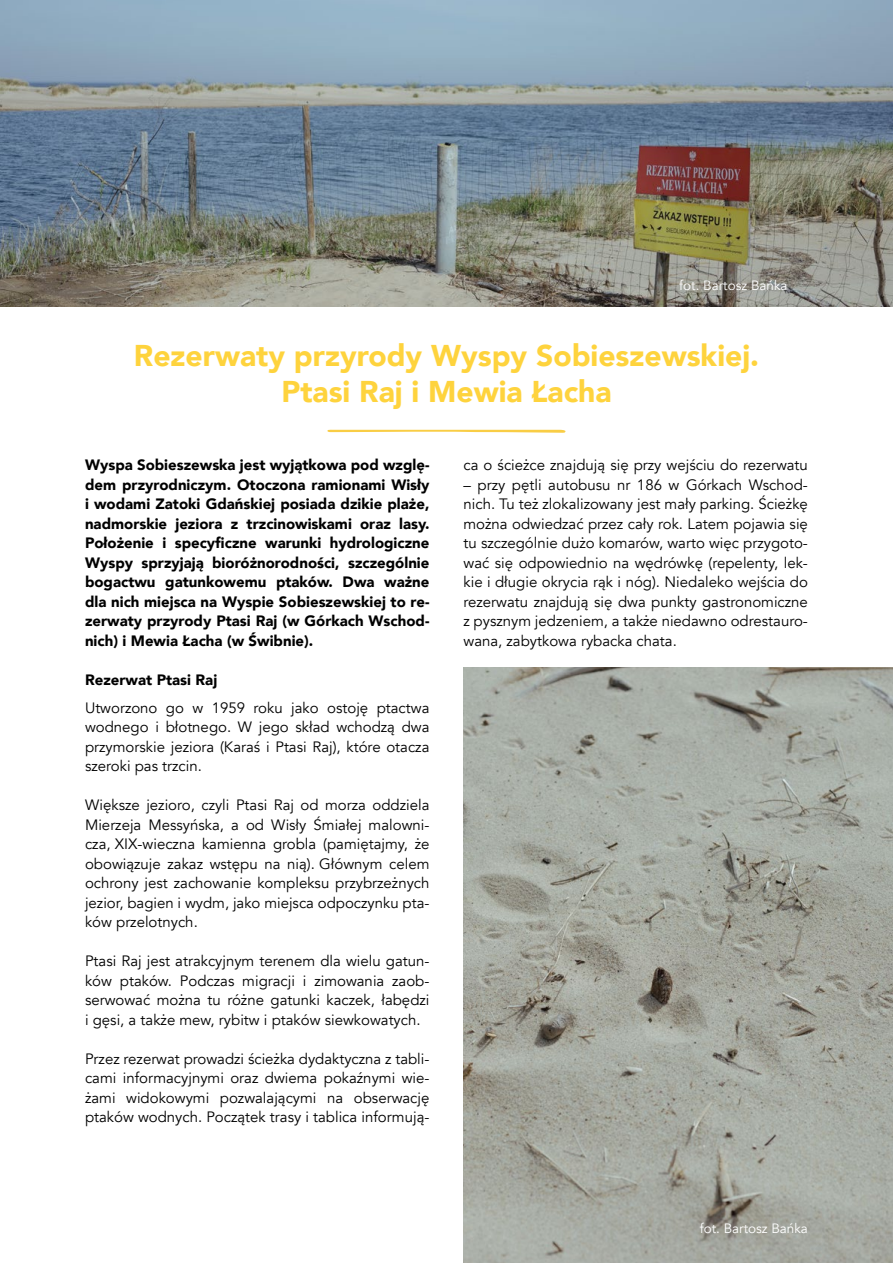
<style>
.page{position:relative;width:893px;height:1263px;background:#fff}
.page>*{position:absolute;margin:0;border:0;box-sizing:border-box;transform-origin:0 0}
.t1{font:900 30px/36px "Avenir";color:#fed33d;text-align:center}
.t2{font:15px/19.5px "Avenir";color:#000;text-align:justify}
.t3{font:900 15px/19.5px "Avenir";color:#000;text-align:justify}
.t4{font:13.5px "Avenir";color:#fff}
</style>
<div class="page">
<svg style="left:327px;top:429px;width:239px;height:4px"></svg>
<img style="left:0;top:0;width:893px;height:306px">
<img style="left:463px;top:668px;width:430px;height:595px">
<p class="t4" style="left:679px;top:278px;width:110px">fot. Bartosz Bańka</p>
<h1 class="t1" style="left:134px;top:337px;width:627px">Rezerwaty przyrody Wyspy Sobieszewskiej.<br>Ptasi Raj i Mewia Łacha</h1>
<p class="t3" style="left:85px;top:455px;width:346px">Wyspa Sobieszewska jest wyjątkowa pod wzglę&shy;dem przyrodniczym. Otoczona ramionami Wisły i wodami Zatoki Gdańskiej posiada dzikie plaże, nadmorskie jeziora z trzcinowiskami oraz lasy.<br>Położenie i specyficzne warunki hydrologiczne Wyspy sprzyjają bioróżnorodności, szczególnie bogactwu gatunkowemu ptaków. Dwa ważne dla nich miejsca na Wyspie Sobieszewskiej to re&shy;zerwaty przyrody Ptasi Raj (w Górkach Wschod&shy;nich) i Mewia Łacha (w Świbnie).</p>
<p class="t3" style="left:85px;top:669px;width:134px">Rezerwat Ptasi Raj</p>
<p class="t2" style="left:85px;top:698px;width:346px">Utworzono go w 1959 roku jako ostoję ptactwa wodnego i błotnego. W jego skład wchodzą dwa przymorskie jeziora (Karaś i Ptasi Raj), które otacza szeroki pas trzcin.</p>
<p class="t2" style="left:85px;top:795px;width:346px">Większe jezioro, czyli Ptasi Raj od morza oddziela Mierzeja Messyńska, a od Wisły Śmiałej malowni&shy;cza, XIX-wieczna kamienna grobla (pamiętajmy, że obowiązuje zakaz wstępu na nią). Głównym celem ochrony jest zachowanie kompleksu przybrzeżnych jezior, bagien i wydm, jako miejsca odpoczynku pta&shy;ków przelotnych.</p>
<p class="t2" style="left:85px;top:951px;width:346px">Ptasi Raj jest atrakcyjnym terenem dla wielu gatun&shy;ków ptaków. Podczas migracji i zimowania zaob&shy;serwować można tu różne gatunki kaczek, łabędzi i gęsi, a także mew, rybitw i ptaków siewkowatych.</p>
<p class="t2" style="left:85px;top:1049px;width:346px">Przez rezerwat prowadzi ścieżka dydaktyczna z tabli&shy;cami informacyjnymi oraz dwiema pokaźnymi wie&shy;żami widokowymi pozwalającymi na obserwację ptaków wodnych. Początek trasy i tablica informują-</p>
<p class="t2" style="left:463px;top:455px;width:346px">ca o ścieżce znajdują się przy wejściu do rezerwatu</p>
<p class="t2" style="left:463px;top:475px;width:346px">– przy pętli autobusu nr 186 w Górkach Wschod&shy;nich. Tu też zlokalizowany jest mały parking. Ścieżkę można odwiedzać przez cały rok. Latem pojawia się tu szczególnie dużo komarów, warto więc przygoto&shy;wać się odpowiednio na wędrówkę (repelenty, lek&shy;kie i długie okrycia rąk i nóg). Niedaleko wejścia do rezerwatu znajdują się dwa punkty gastronomiczne z pysznym jedzeniem, a także niedawno odrestauro&shy;wana, zabytkowa rybacka chata.</p>
<p class="t4" style="left:700px;top:1220px;width:110px">fot. Bartosz Bańka</p>
</div>
